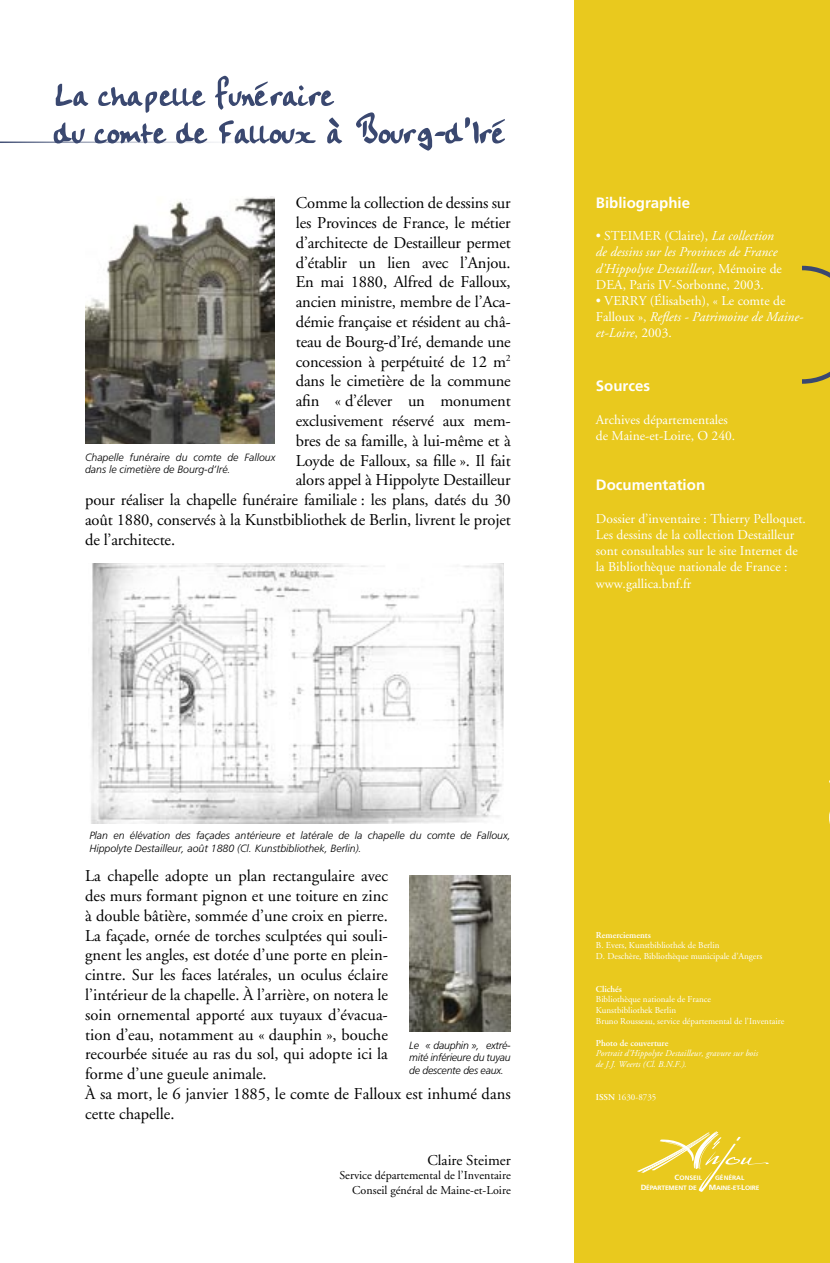
<style>
.page{position:relative;width:830px;height:1263px;background:#fff}
.page>*{position:absolute;margin:0;border:0;box-sizing:border-box;transform-origin:0 0}
.t1{font:16.5px/19.8px "Adobe Garamond";letter-spacing:-.01em;color:#000;text-align:justify}
.Titre{font:700 15px "Frutiger";color:#fff}
.Style_de_paragraphe_1{font:15px "Adobe Garamond";color:#000}
.t2{font:13.5px/16.2px "Adobe Garamond";color:#fff}
.t3{font:italic 13.5px/16.2px "Adobe Garamond";color:#fff}
.Style_de_paragraphe_1-2{font:12px "Adobe Garamond";color:#000}
.Body_Text{font:italic 300 10.5px/12.6px "Frutiger";color:#000}
.t4{font:9px "Adobe Garamond";color:#fff}
.t5{font:italic 9px "Adobe Garamond";color:#fff}
.t6{font:600 9px "Adobe Garamond";color:#fff}
.t7{font:700 6.3px "Frutiger";letter-spacing:-.02em;color:#fff;scale:1.05 1}
.t8{font:700 6.3px "Frutiger";color:#fff;scale:1.05 1}
.s1{font-style:normal}
.s2{font-style:italic}
.s3{font-weight:600}
.s4{font-size:7.5px}
</style>
<div class="page">
<div style="left:801px;top:0;width:28px;height:1263px;background:#e9c91e"></div>
<svg style="left:802px;top:266px;width:27px;height:118px"></svg>
<div style="left:574px;top:0;width:227px;height:1263px;background:#e9c91e"></div>
<svg style="left:637px;top:1131px;width:131px;height:61px"></svg>
<img style="left:85px;top:196px;width:189px;height:247px">
<img style="left:91px;top:563px;width:412px;height:260px">
<svg style="left:54px;top:76px;width:450px;height:75px"></svg>
<img style="left:409px;top:876px;width:101px;height:155px">
<p class="t1" style="left:296px;top:193px;width:216px">Comme la collection de dessins sur</p>
<p class="t1" style="left:296px;top:213px;width:216px">les Provinces de France, le métier</p>
<p class="t1" style="left:296px;top:233px;width:216px">d’architecte de Destailleur permet</p>
<p class="t1" style="left:296px;top:253px;width:216px">d’établir un lien avec l’Anjou.</p>
<p class="t1" style="left:296px;top:273px;width:216px">En mai 1880, Alfred de Falloux,</p>
<p class="t1" style="left:296px;top:292px;width:216px">ancien ministre, membre de l’Aca-</p>
<p class="t1" style="left:296px;top:312px;width:216px">démie française et résident au châ-</p>
<p class="t1" style="left:296px;top:332px;width:216px">teau de Bourg-d’Iré, demande une</p>
<p class="t1" style="left:296px;top:352px;width:216px">concession à perpétuité de 12 m<sup>2</sup></p>
<p class="t1" style="left:296px;top:372px;width:216px">dans le cimetière de la commune</p>
<p class="t1" style="left:296px;top:391px;width:216px">afin « d’élever un monument</p>
<p class="t1" style="left:296px;top:411px;width:216px">exclusivement réservé aux mem-</p>
<p class="t1" style="left:296px;top:431px;width:216px">bres de sa famille, à lui-même et à</p>
<p class="t1" style="left:296px;top:451px;width:216px">Loyde de Falloux, sa fille ». Il fait</p>
<p class="t1" style="left:296px;top:471px;width:216px">alors appel à Hippolyte Destailleur</p>
<p class="t1" style="left:85px;top:490px;width:427px">pour réaliser la chapelle funéraire familiale : les plans, datés du 30</p>
<p class="t1" style="left:85px;top:510px;width:427px">août 1880, conservés à la Kunstbibliothek de Berlin, livrent le projet</p>
<p class="t1" style="left:85px;top:530px;width:91px">de l’architecte.</p>
<p class="Body_Text" style="left:85px;top:451px;width:192px">Chapelle funéraire du comte de Falloux dans le cimetière de Bourg-d’Iré.</p>
<p class="Titre" style="left:595px;top:194px;width:96px">Bibliographie</p>
<p class="t3" style="left:595px;top:228px;width:187px"><span class="s1">• STEIMER (Claire),</span> La collection de dessins sur les Provinces de France d’Hippolyte Destailleur<span class="s1">, Mémoire de DEA, Paris IV-Sorbonne, 2003.</span></p>
<p class="t2" style="left:595px;top:293px;width:208px">• VERRY (Élisabeth), « Le comte de<br>Falloux », <span class="s2">Reflets - Patrimoine de Maine&shy;et-Loire</span>, 2003.</p>
<p class="Titre" style="left:595px;top:377px;width:56px">Sources</p>
<p class="t2" style="left:595px;top:412px;width:133px">Archives départementales</p>
<p class="t2" style="left:595px;top:428px;width:141px">de Maine-et-Loire, O 240.</p>
<p class="Titre" style="left:595px;top:476px;width:111px">Documentation</p>
<p class="t2" style="left:595px;top:511px;width:211px">Dossier d’inventaire : Thierry Pelloquet.</p>
<p class="t2" style="left:595px;top:527px;width:203px">Les dessins de la collection Destailleur sont consultables sur le site Internet de la Bibliothèque nationale de France : www.gallica.bnf.fr</p>
<p class="Body_Text" style="left:89px;top:829px;width:422px">Plan en élévation des façades antérieure et latérale de la chapelle du comte de Falloux,<br>Hippolyte Destailleur, août 1880 (Cl. Kunstbibliothek, Berlin).</p>
<p class="t1" style="left:85px;top:866px;width:304px">La chapelle adopte un plan rectangulaire avec des murs formant pignon et une toiture en zinc à double bâtière, sommée d’une croix en pierre.<br>La façade, ornée de torches sculptées qui souli&shy;gnent les angles, est dotée d’une porte en plein&shy;cintre. Sur les faces latérales, un oculus éclaire l’intérieur de la chapelle. À l’arrière, on notera le soin ornemental apporté aux tuyaux d’évacua&shy;tion d’eau, notamment au « dauphin », bouche recourbée située au ras du sol, qui adopte ici la forme d’une gueule animale.</p>
<p class="t1" style="left:85px;top:1084px;width:427px">À sa mort, le 6 janvier 1885, le comte de Falloux est inhumé dans cette chapelle.</p>
<p class="Body_Text" style="left:409px;top:1039px;width:103px;text-align:justify">Le « dauphin », extré&shy;mité inférieure du tuyau de descente des eaux.</p>
<p class="Style_de_paragraphe_1" style="left:427px;top:1152px;width:85px">Claire Steimer</p>
<p class="Style_de_paragraphe_1-2" style="left:339px;top:1169px;width:173px">Service départemental de l’Inventaire</p>
<p class="Style_de_paragraphe_1-2" style="left:352px;top:1183px;width:160px">Conseil général de Maine-et-Loire</p>
<p class="t6" style="left:595px;top:930px;width:56px">Remerciements</p>
<p class="t4" style="left:595px;top:941px;width:125px">B. Evers, Kunstbibliothek de Berlin</p>
<p class="t4" style="left:595px;top:951px;width:168px">D. Deschère, Bibliothèque municipale d’Angers</p>
<p class="t6" style="left:595px;top:984px;width:28px">Clichés</p>
<p class="t4" style="left:595px;top:995px;width:116px">Bibliothèque nationale de France</p>
<p class="t4" style="left:595px;top:1005px;width:82px">Kunstbibliothek Berlin</p>
<p class="t4" style="left:595px;top:1016px;width:190px">Bruno Rousseau, service départemental de l’Inventaire</p>
<p class="t6" style="left:595px;top:1038px;width:74px">Photo de couverture</p>
<p class="t5" style="left:595px;top:1049px;width:164px">Portrait d’Hippolyte Destailleur, gravure sur bois</p>
<p class="t5" style="left:595px;top:1059px;width:92px">de J.J. Weerts (Cl. B.N.F.).</p>
<p class="t4" style="left:595px;top:1092px;width:62px"><span class="s3">ISSN</span> 1630-8735</p>
<p class="t7" style="left:674px;top:1174px;width:28px"><span class="s4">C</span>ONSEIL</p>
<p class="t8" style="left:714px;top:1174px;width:29px">GÉNÉRAL</p>
<p class="t7" style="left:640px;top:1184px;width:55px"><span class="s4">D</span>ÉPARTEMENT DE</p>
<p class="t7" style="left:708px;top:1184px;width:50px"><span class="s4">M</span>AINE-ET-<span class="s4">L</span>OIRE</p>
</div>
